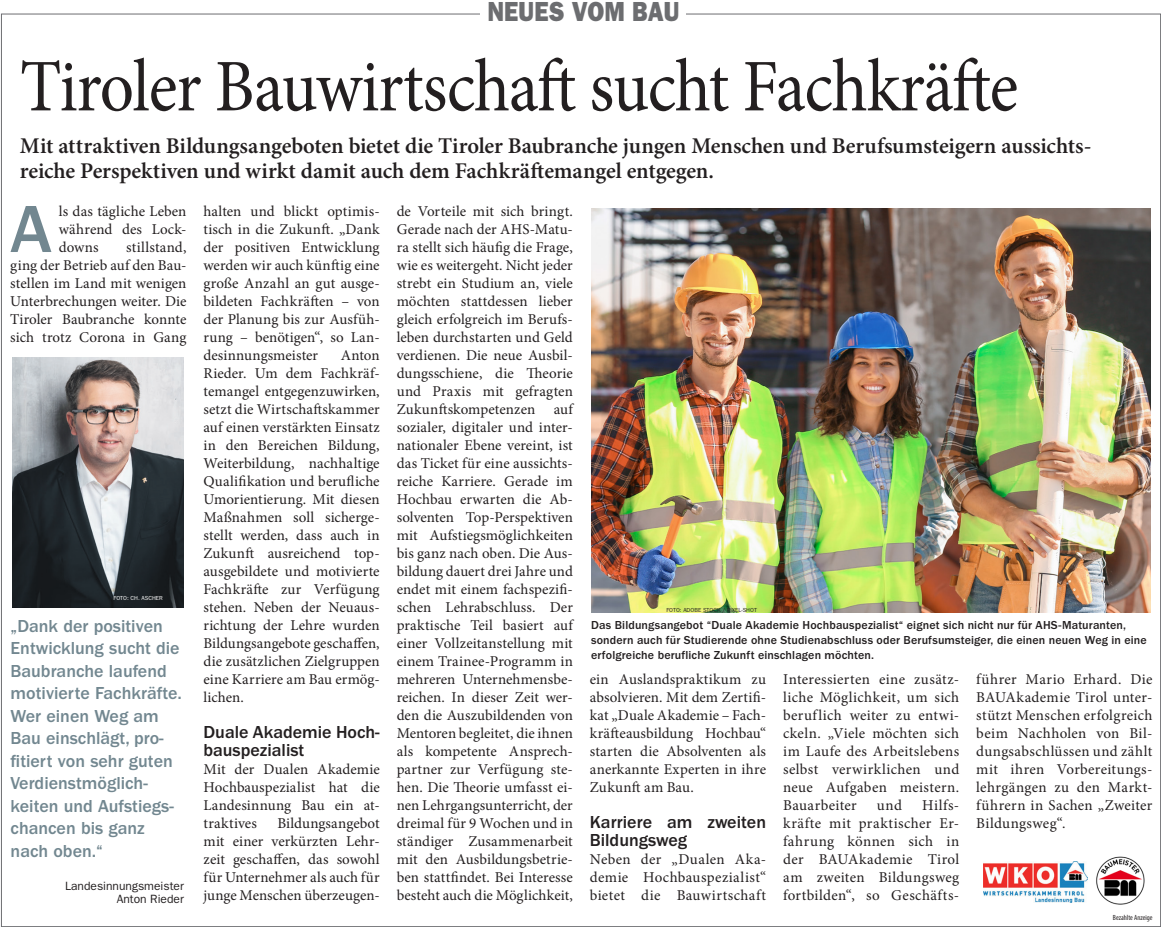
<style>
.page{position:relative;width:1161px;height:927px;background:#fff}
.page>*{position:absolute;margin:0;border:0;box-sizing:border-box;transform-origin:0 0}
.t1{font:74.25px "Minion Pro";letter-spacing:-.015em;color:#231f20;scale:.91 1}
.t2{font:500 69px "ITC Franklin Gothic Std";color:#728790}
.t3{font:800 27.75px "Franklin Gothic";color:#6c6d70;scale:.86 1}
.t4{font:600 22.5px/25.5px "Minion Pro";letter-spacing:-.005em;color:#231f20}
.t5{font:500 18px/22.5px "ITC Franklin Gothic Std";color:#728790}
.t6{font:500 18px/18px "ITC Franklin Gothic Std";color:#231f20}
.t7{font:15px/18px "Minion Pro";letter-spacing:.01em;color:#231f20;text-align:justify}
.t8{font:500 12px/15px "ITC Franklin Gothic Std";letter-spacing:.01em;color:#231f20}
.t9{font:12px/13.5px "ITC Franklin Gothic Std";color:#231f20;text-align:right}
.t10{font:condensed 7.5px "Myriad Pro";color:#231f20}
.t11{font:5.85px "ITC Franklin Gothic Std";color:#231f20}
.t12{font:5.85px "ITC Franklin Gothic Std";color:#fff}
</style>
<div class="page">
<img style="left:591px;top:208px;width:559px;height:404px">
<img style="left:983px;top:861px;width:104px;height:41px">
<img style="left:1096px;top:856px;width:49px;height:49px">
<img style="left:13px;top:357px;width:171px;height:251px">
<h3 class="t3" style="left:487px;top:-5px;width:225px">NEUES VOM BAU</h3>
<h1 class="t1" style="left:20px;top:37px;width:1098px">Tiroler Bauwirtschaft sucht Fachkräfte</h1>
<h3 class="t4" style="left:20px;top:133px;width:1073px">Mit attraktiven Bildungsangeboten bietet die Tiroler Baubranche jungen Menschen und Berufsumsteigern aussichts&shy;reiche Perspektiven und wirkt damit auch dem Fachkräftemangel entgegen.</h3>
<h2 class="t2" style="left:10px;top:191px;width:43px">A</h2>
<p class="t7" style="left:59px;top:202px;width:129px">ls das tägliche Leben während des Lock&shy;downs</p>
<p class="t7" style="left:10px;top:238px;width:178px;text-indent:116px">stillstand, ging der Betrieb auf den Bau&shy;stellen im Land mit wenigen Unterbrechungen weiter. Die Tiroler Baubranche konnte sich trotz Corona in Gang</p>
<p class="t12" style="left:114px;top:595px;width:51px">FOTO: CH. ASCHER</p>
<p class="t5" style="left:11px;top:615px;width:173px">„Dank der positiven<br>Entwicklung sucht die<br>Baubranche laufend motivierte Fachkräfte.<br>Wer einen Weg am<br>Bau einschlägt, pro&shy;fitiert von sehr guten<br>Verdienstmöglich&shy;keiten und Aufstiegs&shy;chancen bis ganz nach oben.“</p>
<p class="t9" style="left:65px;top:879px;width:120px">Landesinnungsmeister<br>Anton Rieder</p>
<p class="t7" style="left:203px;top:202px;width:178px">halten und blickt optimis&shy;tisch in die Zukunft. „Dank der positiven Entwicklung werden wir auch künftig eine große Anzahl an gut ausge&shy;bildeten Fachkräften – von der Planung bis zur Ausfüh&shy;rung – benötigen“, so Lan&shy;desinnungsmeister</p>
<p class="t7" style="left:203px;top:346px;width:178px;text-indent:137px">Anton Rieder. Um dem Fachkräf&shy;temangel entgegenzuwirken, setzt die Wirtschaftskammer auf einen verstärkten Einsatz in den Bereichen Bildung, Weiterbildung, nachhaltige Qualifikation und berufliche Umorientierung. Mit diesen Maßnahmen soll sicherge&shy;stellt werden, dass auch in Zukunft ausreichend top&shy;ausgebildete und motivierte Fachkräfte zur Verfügung stehen. Neben der Neuaus&shy;richtung der Lehre wurden Bildungsangebote geschaffen, die zusätzlichen Zielgruppen eine Karriere am Bau ermög&shy;lichen.</p>
<p class="t6" style="left:203px;top:723px;width:178px">Duale Akademie Hoch&shy;bauspezialist</p>
<p class="t7" style="left:203px;top:760px;width:178px">Mit der Dualen Akademie Hochbauspezialist hat die Landesinnung Bau ein at&shy;traktives</p>
<p class="t7" style="left:203px;top:814px;width:178px;text-indent:74px">Bildungsangebot mit einer verkürzten Lehr&shy;zeit geschaffen, das sowohl für Unternehmer als auch für junge Menschen überzeugen-</p>
<p class="t7" style="left:397px;top:202px;width:178px">de Vorteile mit sich bringt.<br>Gerade nach der AHS-Matu&shy;ra stellt sich häufig die Frage, wie es weitergeht. Nicht jeder strebt ein Studium an, viele möchten stattdessen lieber gleich erfolgreich im Berufs&shy;leben durchstarten und Geld verdienen. Die neue Ausbil&shy;dungsschiene, die Theorie und Praxis mit gefragten Zukunftskompetenzen auf sozialer, digitaler und inter&shy;nationaler Ebene vereint, ist das Ticket für eine aussichts&shy;reiche Karriere. Gerade im Hochbau erwarten die Ab&shy;solventen Top-Perspektiven mit Aufstiegsmöglichkeiten bis ganz nach oben. Die Aus&shy;bildung dauert drei Jahre und endet mit einem fachspezifi&shy;schen Lehrabschluss. Der praktische Teil basiert auf einer Vollzeitanstellung mit einem Trainee-Programm in mehreren Unternehmensbe&shy;reichen. In dieser Zeit wer&shy;den die Auszubildenden von Mentoren begleitet, die ihnen als kompetente Ansprech&shy;partner zur Verfügung ste&shy;hen. Die Theorie umfasst ei&shy;nen Lehrgangsunterricht, der dreimal für 9 Wochen und in ständiger Zusammenarbeit mit den Ausbildungsbetrie&shy;ben stattfindet. Bei Interesse besteht auch die Möglichkeit,</p>
<p class="t11" style="left:666px;top:607px;width:92px">FOTO: ADOBE STOCK / PIXEL-SHOT</p>
<p class="t8" style="left:591px;top:618px;width:557px">Das Bildungsangebot “Duale Akademie Hochbauspezialist“ eignet sich nicht nur für AHS-Maturanten, sondern auch für Studierende ohne Studienabschluss oder Berufsumsteiger, die einen neuen Weg in eine erfolgreiche berufliche Zukunft einschlagen möchten.</p>
<p class="t7" style="left:590px;top:670px;width:178px">ein Auslandspraktikum zu absolvieren. Mit dem Zertifi&shy;kat „Duale Akademie – Fach&shy;kräfteausbildung Hochbau“ starten die Absolventen als anerkannte Experten in ihre Zukunft am Bau.</p>
<p class="t6" style="left:590px;top:813px;width:178px">Karriere am zweiten<br>Bildungsweg</p>
<p class="t7" style="left:590px;top:850px;width:178px">Neben der „Dualen Aka&shy;demie Hochbauspezialist“ bietet die Bauwirtschaft</p>
<p class="t7" style="left:783px;top:670px;width:178px">Interessierten eine zusätz&shy;liche Möglichkeit, um sich beruflich weiter zu entwi&shy;ckeln. „Viele möchten sich im Laufe des Arbeitslebens selbst verwirklichen und neue Aufgaben meistern.<br>Bauarbeiter</p>
<p class="t7" style="left:783px;top:796px;width:178px;text-indent:139px">Hilfs&shy;kräfte mit praktischer Er&shy;fahrung können sich in der BAUAkademie Tirol am zweiten Bildungsweg fortbilden“, so Geschäfts-</p>
<p class="t7" style="left:877px;top:796px;width:26px">und</p>
<p class="t7" style="left:976px;top:670px;width:178px">führer Mario Erhard. Die BAUAkademie Tirol unter&shy;stützt Menschen erfolgreich beim Nachholen von Bil&shy;dungsabschlüssen und zählt mit ihren Vorbereitungs&shy;lehrgängen zu den Markt&shy;führern in Sachen „Zweiter Bildungsweg“.</p>
<p class="t10" style="left:1113px;top:913px;width:41px">Bezahlte Anzeige</p>
</div>
